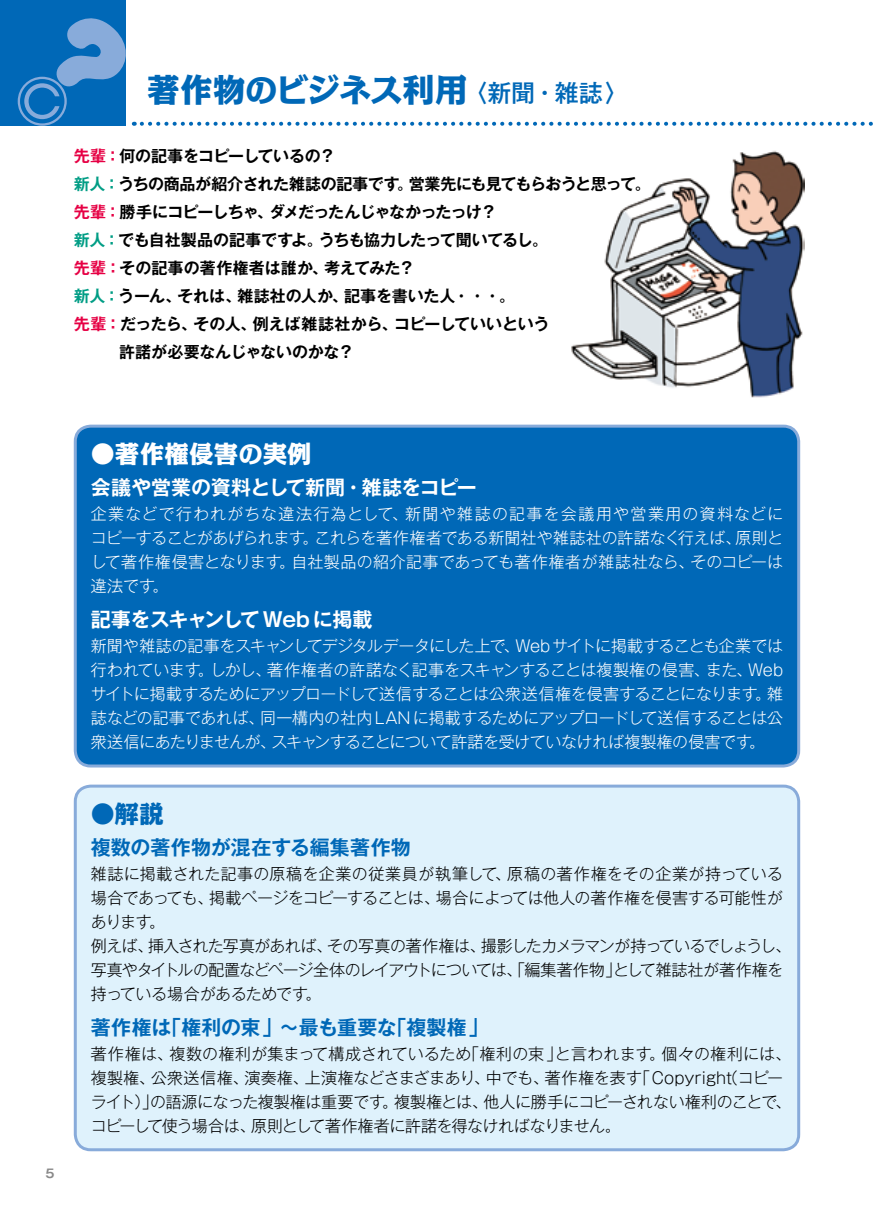
<style>
.page{position:relative;width:874px;height:1225px;background:#fff}
.page>*{position:absolute;margin:0;border:0;box-sizing:border-box;transform-origin:0 0}
.t1{font:800 32px "Kakumin Pro";letter-spacing:.005em;color:#0068b7}
.t2{font:800 24px "Kakumin Pro";letter-spacing:.025em;color:#fff}
.t3{font:800 24px "Kakumin Pro";color:#0068b7}
.t4{font:700 20px "Gothic MB101 Pr 6 N De";letter-spacing:.005em;color:#0068b7}
.t5{font:700 20px "Gothic MB101 Pr 6 N De";letter-spacing:-.015em;color:#fff}
.t6{font:700 20px "Gothic MB101 Pr 6 N De";letter-spacing:-.035em;color:#fff}
.t7{font:300 16px/24px "Gothic MB101 Pr 6 N";letter-spacing:-.015em;color:#000}
.t8{font:300 16px/24px "Gothic MB101 Pr 6 N";letter-spacing:-.01em;color:#fff;text-align:justify}
.t9{font:700 16px "Gothic MB101 Pr 6 N De";letter-spacing:-.02em;color:#000}
.t10{font:700 16px "Gothic MB101 Pr 6 N De";letter-spacing:-.055em;color:#000}
.t11{font:700 16px "Gothic MB101 Pr 6 N De";color:#000}
.t12{font:700 12px "Gothic MB101 Pr 6 N De";color:#898989}
.s1{font-family:"Gothic MB101 Pr 6 N";font-weight:500;font-size:24px}
.s2{color:#e60044}
.s3{color:#009d85}
</style>
<div class="page">
<div style="left:75px;top:426px;width:723px;height:340px;background:#0068b7;border-radius:16px"></div>
<div style="left:74px;top:424px;width:725px;height:343px;border:3px solid #88abda;border-radius:16px"></div>
<div style="left:75px;top:786px;width:723px;height:363px;background:#dff2fc;border-radius:16px"></div>
<div style="left:74px;top:784px;width:725px;height:367px;border:3px solid #88abda;border-radius:16px"></div>
<div style="left:0;top:0;width:126px;height:126px;background:#0068b7"></div>
<svg style="left:18px;top:18px;width:108px;height:108px"></svg>
<svg style="left:142px;top:122px;width:731px;height:4px"></svg>
<img style="left:571px;top:150px;width:233px;height:248px">
<h1 class="t1" style="left:147px;top:64px;width:482px">著作物のビジネス利用 <span class="s1">〈新聞・雑誌〉</span></h1>
<p class="t9" style="left:74px;top:142px;width:263px"><span class="s2">先輩：</span>何の記事をコピーしているの？</p>
<p class="t9" style="left:74px;top:170px;width:578px"><span class="s3">新人：</span>うちの商品が紹介された雑誌の記事です。営業先にも見てもらおうと思って。</p>
<p class="t10" style="left:74px;top:198px;width:424px"><span class="s2">先輩：</span>勝手にコピーしちゃ、ダメだったんじゃなかったっけ？</p>
<p class="t9" style="left:74px;top:226px;width:475px"><span class="s3">新人：</span>でも自社製品の記事ですよ。うちも協力したって聞いてるし。</p>
<p class="t11" style="left:74px;top:254px;width:342px"><span class="s2">先輩：</span>その記事の著作権者は誰か、考えてみた？</p>
<p class="t9" style="left:74px;top:282px;width:442px"><span class="s3">新人：</span>うーん、それは、雑誌社の人か、記事を書いた人・・・。</p>
<p class="t9" style="left:74px;top:310px;width:477px"><span class="s2">先輩：</span>だったら、その人、例えば雑誌社から、コピーしていいという</p>
<p class="t9" style="left:119px;top:338px;width:236px">許諾が必要なんじゃないのかな？</p>
<p class="t12" style="left:45px;top:1163px;width:11px">5</p>
<h2 class="t2" style="left:91px;top:434px;width:222px">●著作権侵害の実例</h2>
<p class="t5" style="left:91px;top:471px;width:387px">会議や営業の資料として新聞・雑誌をコピー</p>
<p class="t8" style="left:91px;top:500px;width:693px">企業などで行われがちな違法行為として、新聞や雑誌の記事を会議用や営業用の資料などにコピーすることがあげられます。これらを著作権者である新聞社や雑誌社の許諾なく行えば、原則として著作権侵害となります。自社製品の紹介記事であっても著作権者が雑誌社なら、そのコピーは違法です。</p>
<p class="t6" style="left:91px;top:603px;width:283px">記事をスキャンして Web に掲載</p>
<p class="t8" style="left:91px;top:632px;width:693px">新聞や雑誌の記事をスキャンしてデジタルデータにした上で、Webサイトに掲載することも企業では行われています。しかし、著作権者の許諾なく記事をスキャンすることは複製権の侵害、また、Webサイトに掲載するためにアップロードして送信することは公衆送信権を侵害することになります。雑誌などの記事であれば、同一構内の社内 LANに掲載するためにアップロードして送信することは公衆送信にあたりませんが、スキャンすることについて許諾を受けていなければ複製権の侵害です。</p>
<h2 class="t3" style="left:91px;top:794px;width:74px">●解説</h2>
<p class="t4" style="left:91px;top:831px;width:321px">複数の著作物が混在する編集著作物</p>
<p class="t7" style="left:91px;top:860px;width:701px">雑誌に掲載された記事の原稿を企業の従業員が執筆して、原稿の著作権をその企業が持っている場合であっても、掲載ページをコピーすることは、場合によっては他人の著作権を侵害する可能性があります。<br>例えば、挿入された写真があれば、その写真の著作権は、撮影したカメラマンが持っているでしょうし、写真やタイトルの配置などページ全体のレイアウトについては、「編集著作物」として雑誌社が著作権を持っている場合があるためです。</p>
<p class="t4" style="left:91px;top:1011px;width:399px">著作権は「権利の束」〜最も重要な「複製権」</p>
<p class="t7" style="left:91px;top:1040px;width:701px">著作権は、複数の権利が集まって構成されているため「権利の束」と言われます。個々の権利には、複製権、公衆送信権、演奏権、上演権などさまざまあり、中でも、著作権を表す「Copyright（コピーライト）」の語源になった複製権は重要です。複製権とは、他人に勝手にコピーされない権利のことで、コピーして使う場合は、原則として著作権者に許諾を得なければなりません。</p>
</div>
